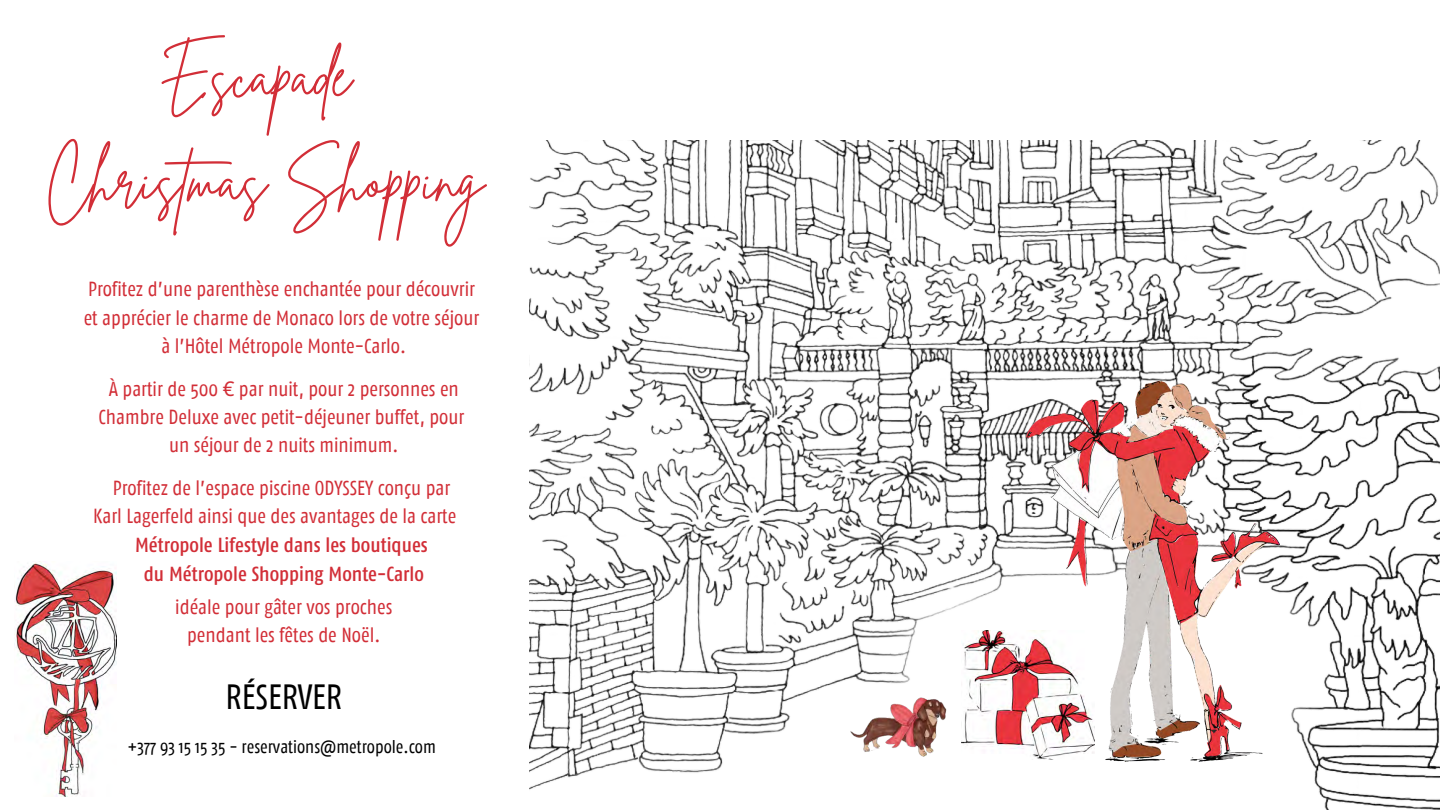
<style>
.page{position:relative;width:1440px;height:810px;background:#fff}
.page>*{position:absolute;margin:0;border:0;box-sizing:border-box;transform-origin:0 0}
.t1{font:60px "Brittany Signature";color:#d22e37}
.t2{font:35px "Fago Co";color:#000}
.t3{font:20.4px/28.3px "Fago Co";color:#d22e37;text-align:center}
.t4{font:500 20.4px "Fago Co Tf";color:#d22e37}
.t5{font:18px "Fago Co";color:#000}
.s1{font-family:"Noto Sans"}
.s2{color:#fff}
</style>
<div class="page">
<img style="left:530px;top:140px;width:910px;height:670px">
<img style="left:846px;top:686px;width:107px;height:78px">
<img style="left:961px;top:631px;width:66px;height:129px">
<img style="left:1027px;top:377px;width:252px;height:385px">
<img style="left:15px;top:561px;width:102px;height:236px">
<p class="t1" style="left:160px;top:36px;width:193px">Escapade</p>
<p class="t1" style="left:45px;top:141px;width:440px">Christmas Shopping</p>
<p class="t3" style="left:88px;top:277px;width:388px">Profitez d’une parenthèse enchantée pour découvrir</p>
<p class="t3" style="left:84px;top:305px;width:397px">et apprécier le charme de Monaco lors de votre séjour</p>
<p class="t3" style="left:161px;top:334px;width:246px">à l’Hôtel Métropole Monte-Carlo.</p>
<p class="t3" style="left:99px;top:376px;width:367px">À partir de 500 <span class="s1">€</span> par nuit, pour 2 personnes en<br>Chambre Deluxe avec petit-déjeuner buffet, pour</p>
<p class="t3" style="left:169px;top:433px;width:231px">un séjour de 2 nuits minimum.</p>
<p class="t3" style="left:113px;top:475px;width:339px">Profitez de l’espace piscine ODYSSEY conçu par</p>
<p class="t3" style="left:93px;top:504px;width:383px">Karl Lagerfeld ainsi que des avantages de la carte <span class="s2">M</span></p>
<p class="t4" style="left:135px;top:534px;width:294px">Métropole Lifestyle dans les boutiques</p>
<p class="t4" style="left:144px;top:562px;width:282px">du Métropole Shopping Monte-Carlo</p>
<p class="t3" style="left:175px;top:594px;width:219px">idéale pour gâter vos proches</p>
<p class="t3" style="left:187px;top:623px;width:195px">pendant les fêtes de Noël.</p>
<p class="t2" style="left:225px;top:684px;width:118px">RÉSERVER</p>
<p class="t5" style="left:128px;top:740px;width:310px">+377 93 15 15 35 - reservations@metropole.com</p>
</div>
